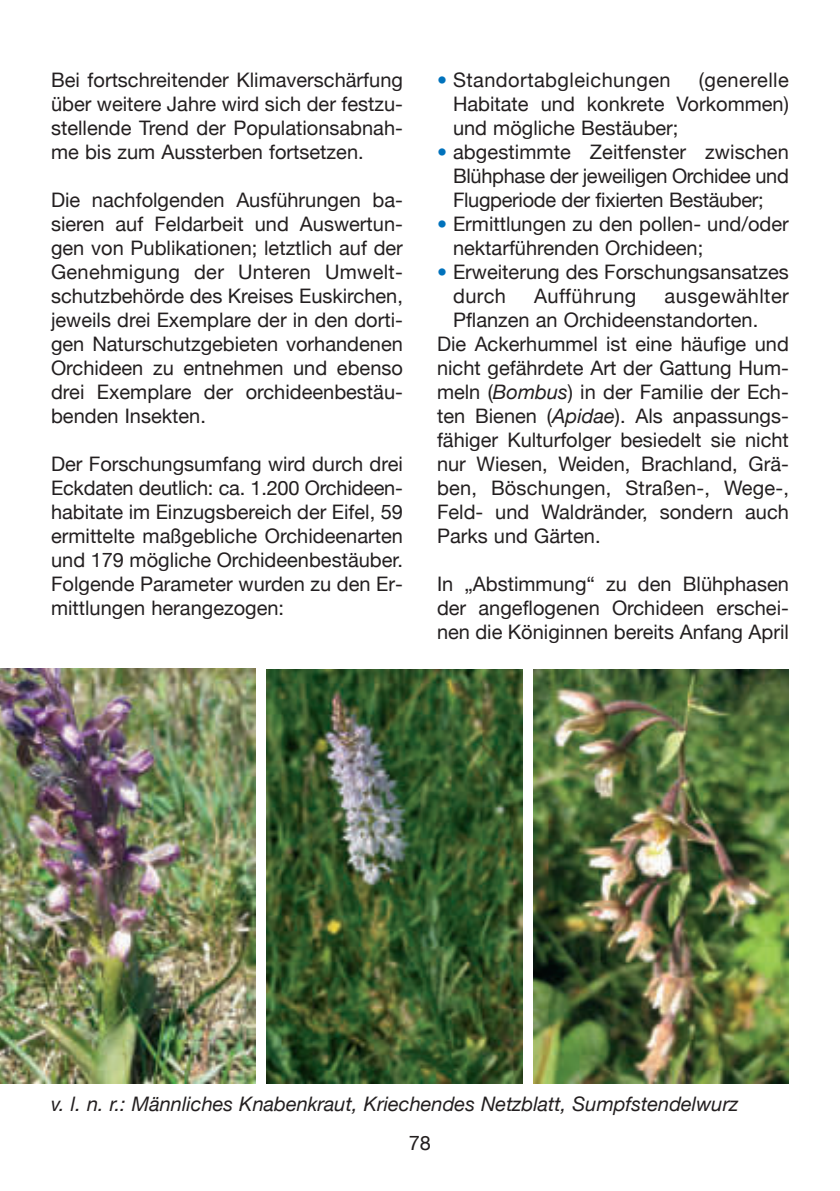
<style>
.page{position:relative;width:840px;height:1191px;background:#fff}
.page>*{position:absolute;margin:0;border:0;box-sizing:border-box;transform-origin:0 0}
.t1{font:20px/24px "Helvetica Neue";color:#231f20;text-align:justify}
.t2{font:italic 20px "Helvetica Neue";color:#231f20}
.t3{font:20px "Helvetica Neue";letter-spacing:.02em;color:#231f20}
.s1{font-weight:700;color:#0072bc}
.s2{font-style:italic}
</style>
<div class="page">
<img style="left:533px;top:669px;width:255px;height:414px">
<img style="left:0;top:669px;width:255px;height:414px">
<img style="left:266px;top:669px;width:256px;height:414px">
<p class="t1" style="left:51px;top:68px;width:353px">Bei fortschreitender Klimaverschärfung über weitere Jahre wird sich der festzu&shy;stellende Trend der Populationsabnah&shy;me bis zum Aussterben fortsetzen.</p>
<p class="t1" style="left:51px;top:188px;width:353px">Die nachfolgenden Ausführungen ba&shy;sieren auf Feldarbeit und Auswertun&shy;gen von Publikationen; letztlich auf der Genehmigung der Unteren Umwelt&shy;schutzbehörde des Kreises Euskirchen, jeweils drei Exemplare der in den dorti&shy;gen Naturschutzgebieten vorhandenen Orchideen zu entnehmen und ebenso drei Exemplare der orchideenbestäu&shy;benden Insekten.</p>
<p class="t1" style="left:51px;top:452px;width:353px">Der Forschungsumfang wird durch drei Eckdaten deutlich: ca. 1.200 Orchideen&shy;habitate im Einzugsbereich der Eifel, 59 ermittelte maßgebliche Orchideenarten und 179 mögliche Orchideenbestäuber.<br>Folgende Parameter wurden zu den Er&shy;mittlungen herangezogen:</p>
<p class="t3" style="left:437px;top:69px;width:235px"><span class="s1">•</span> Standortabgleichungen</p>
<p class="t1" style="left:453px;top:68px;width:337px;text-indent:246px">(generelle Habitate und konkrete Vorkommen) und mögliche Bestäuber;</p>
<p class="t1" style="left:453px;top:140px;width:337px;text-indent:-16px"><span class="s1">•</span> abgestimmte Zeitfenster zwischen Blühphase der jeweiligen Orchidee und Flugperiode der fixierten Bestäuber;</p>
<p class="t1" style="left:453px;top:212px;width:337px;text-indent:-16px"><span class="s1">•</span> Ermittlungen zu den pollen- und/oder nektarführenden Orchideen;</p>
<p class="t1" style="left:453px;top:260px;width:337px;text-indent:-16px"><span class="s1">•</span> Erweiterung des Forschungsansatzes durch</p>
<p class="t3" style="left:534px;top:285px;width:104px">Aufführung</p>
<p class="t3" style="left:664px;top:285px;width:126px">ausgewählter</p>
<p class="t1" style="left:453px;top:308px;width:306px">Pflanzen an Orchideenstandorten.</p>
<p class="t1" style="left:437px;top:332px;width:353px">Die Ackerhummel ist eine häufige und</p>
<p class="t1" style="left:437px;top:356px;width:353px">nicht gefährdete Art der Gattung Hum-</p>
<p class="t1" style="left:437px;top:380px;width:353px">meln (<span class="s2">Bombus</span>) in der Familie der Ech-</p>
<p class="t1" style="left:437px;top:404px;width:353px">ten Bienen (<span class="s2">Apidae</span>). Als anpassungs-</p>
<p class="t1" style="left:437px;top:428px;width:353px">fähiger Kulturfolger besiedelt sie nicht</p>
<p class="t1" style="left:437px;top:452px;width:353px">nur Wiesen, Weiden, Brachland, Grä-</p>
<p class="t1" style="left:437px;top:476px;width:353px">ben, Böschungen, Straßen-, Wege-,</p>
<p class="t1" style="left:437px;top:500px;width:353px">Feld- und Waldränder, sondern auch</p>
<p class="t1" style="left:437px;top:524px;width:165px">Parks und Gärten.</p>
<p class="t1" style="left:437px;top:572px;width:353px">In „Abstimmung“ zu den Blühphasen der angeflogenen Orchideen erschei&shy;nen die Königinnen bereits Anfang April</p>
<p class="t2" style="left:51px;top:1093px;width:688px">v. l. n. r.: Männliches Knabenkraut, Kriechendes Netzblatt, Sumpfstendelwurz</p>
<p class="t1" style="left:408px;top:1131px;width:24px">78</p>
</div>
